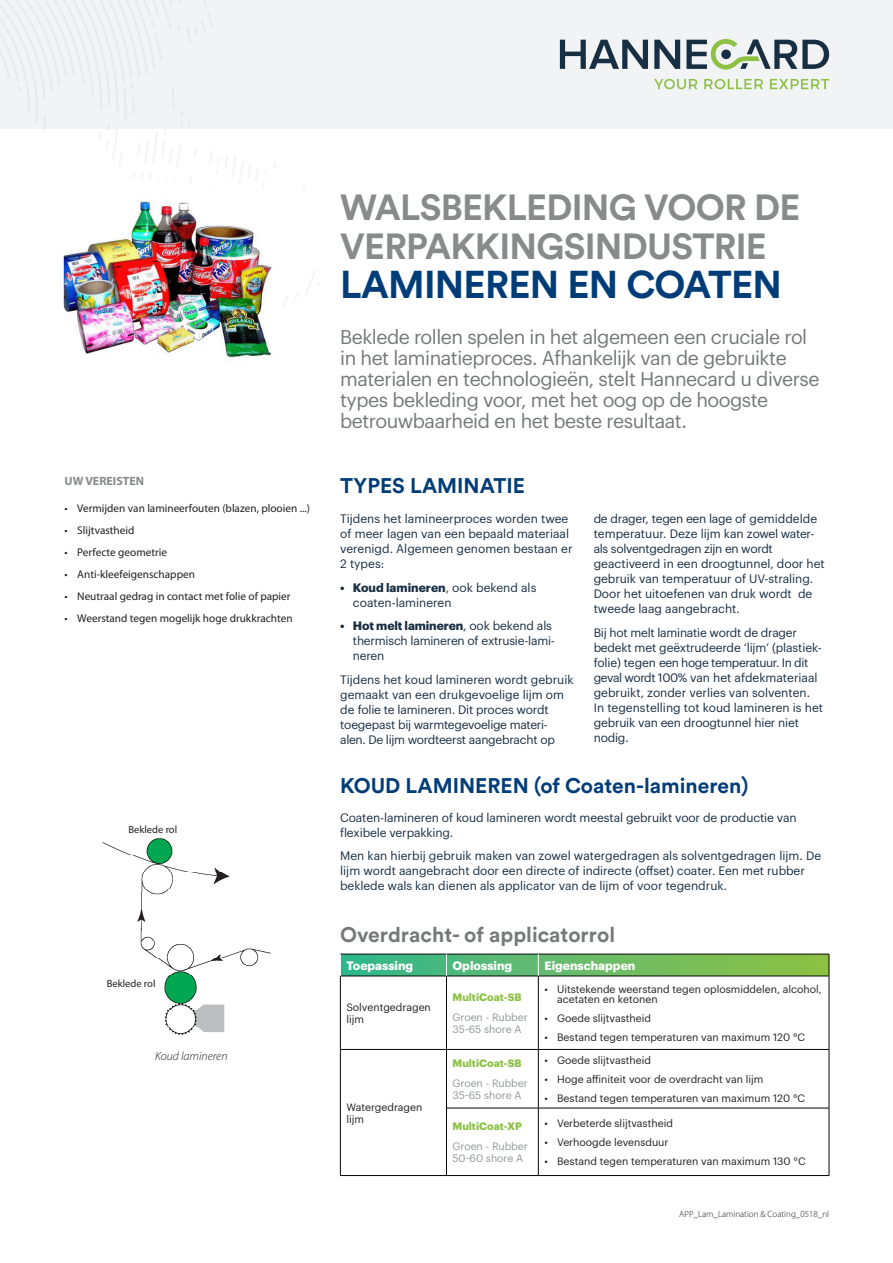
<style>
.page{position:relative;width:893px;height:1263px;background:#fff}
.page>*{position:absolute;margin:0;border:0;box-sizing:border-box;transform-origin:0 0}
.t1{font:700 38.4px "Circular Std";letter-spacing:-.02em;color:#003d78}
.t2{font:700 36px/39px "Circular Std";letter-spacing:-.02em;color:#888a8c}
.HC_DOC_-_Body_titles{font:700 21px "Circular Std";color:#003d78}
.HC_DOC_-_Side_column{font:700 21px "Circular Std";color:#76787b}
.HC_DOC_-_Introductio{font:19.5px/21px "Graphik";letter-spacing:-.025em;color:#76787b}
.HC_DOC_-_Body_text{font:12px/15px "Graphik";letter-spacing:-.005em;color:#182e42}
.t3{font:700 12px "Graphik";color:#fff}
.HC_DOC_-_Image_comme{font:italic 300 12px "Myriad Pro";color:#231f20}
.HC_DOC_-_Side_column-2{font:700 12px "Myriad Pro";color:#888a8c}
.t4{font:11.25px "Myriad Pro";color:#231f20}
.t5{font:10.5px/12px "Graphik";color:#231f20}
.t6{font:10.5px/12px "Graphik";color:#939698}
.t7{font:700 10.5px "Graphik";color:#8cc144}
.HC_DOC_-_Side_column-3{font:10.5px "Myriad Pro";color:#231f20}
.t8{font:300 9px "Myriad Pro";color:#231f20}
.s1{font-weight:700}
</style>
<div class="page">
<div style="left:0;top:0;width:893px;height:128px;background:#f2f3f4"></div>
<svg style="left:560px;top:40px;width:88px;height:29px"></svg>
<svg style="left:654px;top:40px;width:26px;height:29px"></svg>
<svg style="left:686px;top:39px;width:143px;height:31px"></svg>
<svg style="left:654px;top:79px;width:175px;height:10px"></svg>
<hr style="left:340px;top:976px;width:106px;height:1px;background:#040503">
<hr style="left:446px;top:976px;width:92px;height:1px;background:#040503">
<hr style="left:538px;top:976px;width:291px;height:1px;background:#040503">
<hr style="left:340px;top:976px;width:1px;height:73px;background:#040503">
<hr style="left:446px;top:976px;width:1px;height:73px;background:#040503">
<hr style="left:538px;top:976px;width:1px;height:73px;background:#040503">
<hr style="left:829px;top:976px;width:1px;height:73px;background:#040503">
<hr style="left:340px;top:1049px;width:106px;height:1px;background:#040503">
<hr style="left:340px;top:1050px;width:1px;height:58px;background:#040503">
<hr style="left:446px;top:1049px;width:92px;height:1px;background:#040503">
<hr style="left:446px;top:1050px;width:1px;height:58px;background:#040503">
<hr style="left:538px;top:1049px;width:291px;height:1px;background:#040503">
<hr style="left:538px;top:1050px;width:1px;height:58px;background:#040503">
<hr style="left:829px;top:1050px;width:1px;height:58px;background:#040503">
<hr style="left:340px;top:1108px;width:1px;height:67px;background:#040503">
<hr style="left:446px;top:1108px;width:92px;height:1px;background:#040503">
<hr style="left:446px;top:1108px;width:1px;height:67px;background:#040503">
<hr style="left:538px;top:1108px;width:291px;height:1px;background:#040503">
<hr style="left:538px;top:1108px;width:1px;height:67px;background:#040503">
<hr style="left:829px;top:1108px;width:1px;height:67px;background:#040503">
<hr style="left:340px;top:1175px;width:106px;height:1px;background:#040503">
<hr style="left:446px;top:1175px;width:92px;height:1px;background:#040503">
<hr style="left:538px;top:1175px;width:291px;height:1px;background:#040503">
<svg style="left:340px;top:954px;width:490px;height:22px;background:#61b364"></svg>
<img style="left:102px;top:838px;width:168px;height:196px">
<img style="left:64px;top:201px;width:208px;height:157px">
<p class="t2" style="left:340px;top:187px;width:462px">WALSBEKLEDING VOOR DE<br>VERPAKKINGSINDUSTRIE</p>
<p class="t1" style="left:340px;top:260px;width:443px">LAMINEREN EN COATEN</p>
<p class="HC_DOC_-_Introductio" style="left:340px;top:324px;width:481px">Beklede rollen spelen in het algemeen een cruciale rol in het laminatieproces. Afhankelijk van de gebruikte materialen en technologieën, stelt Hannecard u diverse types bekleding voor, met het oog op de hoogste betrouwbaarheid en het beste resultaat.</p>
<p class="HC_DOC_-_Side_column-2" style="left:65px;top:473px;width:81px">UW VEREISTEN</p>
<p class="t4" style="left:65px;top:501px;width:247px">• Vermijden van lamineerfouten (blazen, plooien ...)</p>
<p class="t4" style="left:65px;top:523px;width:71px">• Slijtvastheid</p>
<p class="t4" style="left:65px;top:545px;width:104px">• Perfecte geometrie</p>
<p class="t4" style="left:65px;top:567px;width:132px">• Anti-kleefeigenschappen</p>
<p class="t4" style="left:65px;top:589px;width:228px">• Neutraal gedrag in contact met folie of papier</p>
<p class="t4" style="left:65px;top:611px;width:230px">• Weerstand tegen mogelijk hoge drukkrachten</p>
<p class="HC_DOC_-_Body_titles" style="left:340px;top:472px;width:186px">TYPES LAMINATIE</p>
<p class="HC_DOC_-_Body_text" style="left:594px;top:510px;width:233px">de drager, tegen een lage of gemiddelde temperatuur. Deze lijm kan zowel water&shy;als solventgedragen zijn en wordt geactiveerd in een droogtunnel, door het gebruik van temperatuur of UV-straling.<br>Door het uitoefenen van druk wordt de tweede laag aangebracht.</p>
<p class="HC_DOC_-_Body_text" style="left:594px;top:624px;width:231px">Bij hot melt laminatie wordt de drager bedekt met geëxtrudeerde ‘lijm’ (plastiek&shy;folie) tegen een hoge temperatuur. In dit geval wordt 100% van het afdekmateriaal gebruikt, zonder verlies van solventen.<br>In tegenstelling tot koud lamineren is het gebruik van een droogtunnel hier niet nodig.</p>
<p class="HC_DOC_-_Body_titles" style="left:340px;top:772px;width:410px">KOUD LAMINEREN (of Coaten-lamineren)</p>
<p class="HC_DOC_-_Body_text" style="left:340px;top:510px;width:234px">Tijdens het lamineerproces worden twee of meer lagen van een bepaald materiaal verenigd. Algemeen genomen bestaan er<br>2 types:</p>
<p class="HC_DOC_-_Body_text" style="left:353px;top:579px;width:185px;text-indent:-13px"><span class="s1">• Koud lamineren</span>, ook bekend als coaten-lamineren</p>
<p class="HC_DOC_-_Body_text" style="left:353px;top:617px;width:204px;text-indent:-13px"><span class="s1">• Hot melt lamineren</span>, ook bekend als thermisch lamineren of extrusie-lami&shy;neren</p>
<p class="HC_DOC_-_Body_text" style="left:340px;top:671px;width:235px">Tijdens het koud lamineren wordt gebruik gemaakt van een drukgevoelige lijm om de folie te lamineren. Dit proces wordt toegepast bij warmtegevoelige materi&shy;alen. De lijm wordteerst aangebracht op</p>
<p class="HC_DOC_-_Side_column-3" style="left:128px;top:823px;width:50px">Beklede rol</p>
<p class="HC_DOC_-_Body_text" style="left:340px;top:809px;width:458px">Coaten-lamineren of koud lamineren wordt meestal gebruikt voor de productie van flexibele verpakking.</p>
<p class="HC_DOC_-_Body_text" style="left:340px;top:847px;width:482px">Men kan hierbij gebruik maken van zowel watergedragen als solventgedragen lijm. De lijm wordt aangebracht door een directe of indirecte (offset) coater. Een met rubber beklede wals kan dienen als applicator van de lijm of voor tegendruk.</p>
<p class="HC_DOC_-_Side_column" style="left:340px;top:921px;width:276px">Overdracht- of applicatorrol</p>
<p class="HC_DOC_-_Side_column-3" style="left:107px;top:977px;width:50px">Beklede rol</p>
<p class="t3" style="left:346px;top:956px;width:68px">Toepassing</p>
<p class="t3" style="left:452px;top:956px;width:61px">Oplossing</p>
<p class="t3" style="left:544px;top:956px;width:92px">Eigenschappen</p>
<p class="t5" style="left:346px;top:1000px;width:86px">Solventgedragen lijm</p>
<p class="t5" style="left:557px;top:983px;width:266px;line-height:10.5px;text-indent:-13px">• Uitstekende weerstand tegen oplosmiddelen, alcohol, acetaten en ketonen</p>
<p class="t5" style="left:544px;top:1011px;width:108px">• Goede slijtvastheid</p>
<p class="t5" style="left:544px;top:1030px;width:262px">• Bestand tegen temperaturen van maximum 120 °C</p>
<p class="t7" style="left:452px;top:989px;width:71px">MultiCoat-SB</p>
<p class="t6" style="left:452px;top:1010px;width:77px">Groen - Rubber<br>35-65 shore A</p>
<p class="HC_DOC_-_Image_comme" style="left:155px;top:1050px;width:74px">Koud lamineren</p>
<p class="t5" style="left:346px;top:1100px;width:78px">Watergedragen lijm</p>
<p class="t7" style="left:452px;top:1055px;width:71px">MultiCoat-SB</p>
<p class="t6" style="left:452px;top:1077px;width:77px">Groen - Rubber<br>35-65 shore A</p>
<p class="t7" style="left:452px;top:1118px;width:71px">MultiCoat-XP</p>
<p class="t6" style="left:452px;top:1140px;width:77px">Groen - Rubber<br>50-60 shore A</p>
<p class="t5" style="left:544px;top:1053px;width:108px">• Goede slijtvastheid</p>
<p class="t5" style="left:544px;top:1072px;width:221px">• Hoge affiniteit voor de overdracht van lijm</p>
<p class="t5" style="left:544px;top:1091px;width:262px">• Bestand tegen temperaturen van maximum 120 °C</p>
<p class="t5" style="left:544px;top:1116px;width:130px">• Verbeterde slijtvastheid</p>
<p class="t5" style="left:544px;top:1135px;width:126px">• Verhoogde levensduur</p>
<p class="t5" style="left:544px;top:1154px;width:263px">• Bestand tegen temperaturen van maximum 130 °C</p>
<p class="t8" style="left:679px;top:1209px;width:151px">APP_Lam_Lamination &amp; Coating_0518_nl</p>
</div>
